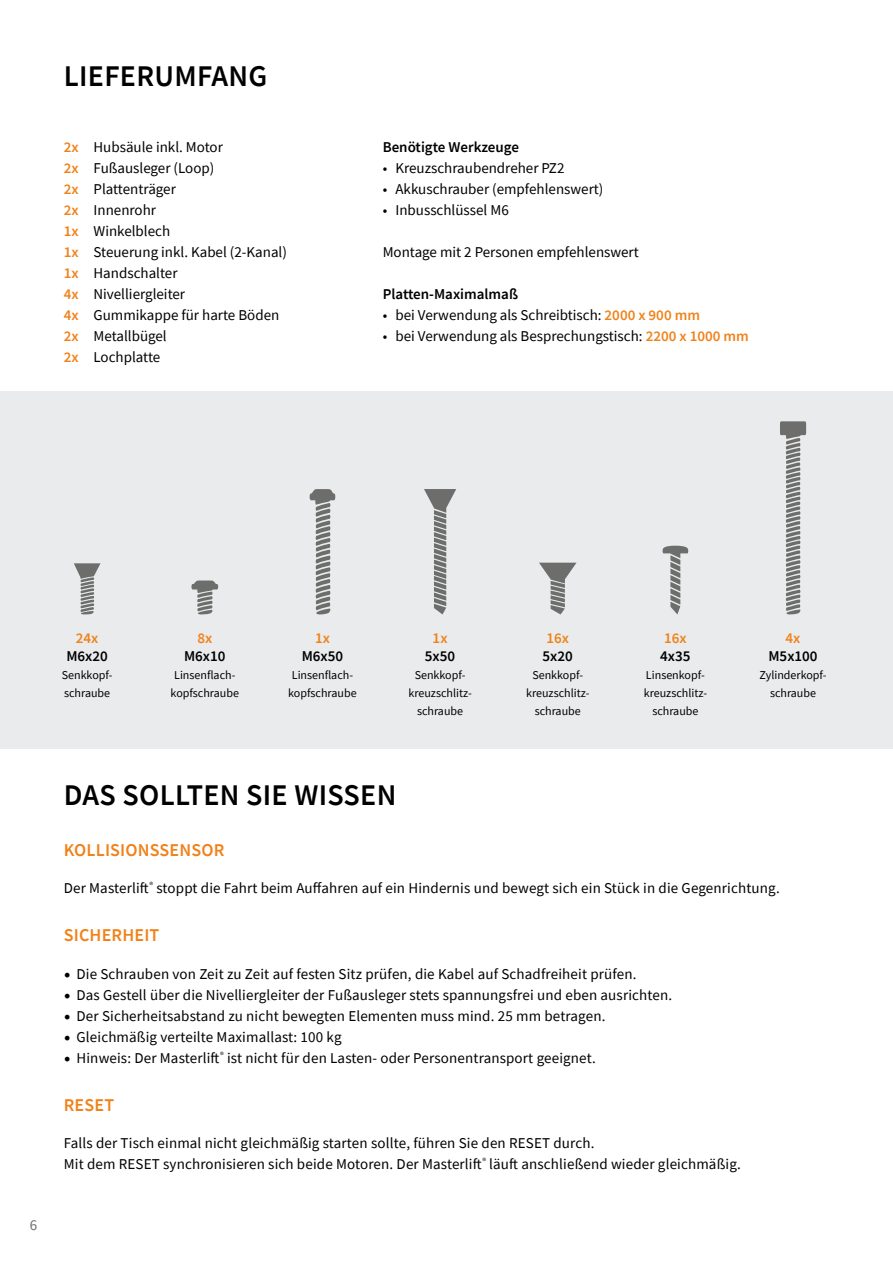
<style>
.page{position:relative;width:893px;height:1263px;background:#fff}
.page>*{position:absolute;margin:0;border:0;box-sizing:border-box;transform-origin:0 0}
.t1{font:600 30px "Source Sans Pro";letter-spacing:.01em;color:#000}
.t2{font:600 18px "Source Sans Pro";letter-spacing:.01em;color:#f0821a}
.t3{font:15px/21px "Source Sans Pro";letter-spacing:.01em;color:#000}
.t4{font:600 15px "Source Sans Pro";color:#000}
.t5{font:600 15px "Source Sans Pro";color:#f0821a}
.t6{font:15px "Source Sans Pro";color:#6d6d6c}
.t7{font:12px/18px "Source Sans Pro";color:#000;text-align:center}
.s1{font-weight:600;color:#f0821a}
.s2{font-family:"Minion Pro";font-size:18px}
</style>
<div class="page">
<div style="left:0;top:391px;width:893px;height:357px;background:#e9ebec"></div>
<svg style="left:74px;top:563px;width:27px;height:52px"></svg>
<svg style="left:191px;top:580px;width:27px;height:35px"></svg>
<svg style="left:310px;top:489px;width:25px;height:126px"></svg>
<svg style="left:424px;top:489px;width:32px;height:125px"></svg>
<svg style="left:539px;top:563px;width:37px;height:51px"></svg>
<svg style="left:662px;top:546px;width:27px;height:68px"></svg>
<svg style="left:780px;top:421px;width:26px;height:194px"></svg>
<h1 class="t1" style="left:64px;top:57px;width:205px">LIEFERUMFANG</h1>
<p class="t3" style="left:64px;top:136px;width:225px"><span class="s1">2x</span> Hubsäule inkl. Motor<br><span class="s1">2x</span> Fußausleger (Loop)<br><span class="s1">2x</span> Plattenträger<br><span class="s1">2x</span> Innenrohr<br><span class="s1">1x</span> Winkelblech<br><span class="s1">1x</span> Steuerung inkl. Kabel (2-Kanal)<br><span class="s1">1x</span> Handschalter<br><span class="s1">4x</span> Nivelliergleiter<br><span class="s1">4x</span> Gummikappe für harte Böden<br><span class="s1">2x</span> Metallbügel<br><span class="s1">2x</span> Lochplatte</p>
<p class="t4" style="left:383px;top:137px;width:138px">Benötigte Werkzeuge</p>
<p class="t3" style="left:383px;top:157px;width:183px">• Kreuzschraubendreher PZ2</p>
<p class="t3" style="left:383px;top:178px;width:222px">• Akkuschrauber (empfehlenswert)</p>
<p class="t3" style="left:383px;top:199px;width:128px">• Inbusschlüssel M6</p>
<p class="t3" style="left:383px;top:241px;width:258px">Montage mit 2 Personen empfehlenswert</p>
<p class="t4" style="left:383px;top:284px;width:137px">Platten-Maximalmaß</p>
<p class="t3" style="left:383px;top:304px;width:319px">• bei Verwendung als Schreibtisch: <span class="s1">2000 x 900 mm</span></p>
<p class="t3" style="left:383px;top:325px;width:367px">• bei Verwendung als Besprechungstisch: <span class="s1">2200 x 1000 mm</span></p>
<p class="t5" style="left:76px;top:628px;width:24px">24x</p>
<p class="t4" style="left:66px;top:646px;width:43px">M6x20</p>
<p class="t7" style="left:62px;top:666px;width:52px;text-align:left">Senkkopf&shy;schraube</p>
<p class="t5" style="left:197px;top:628px;width:16px">8x</p>
<p class="t4" style="left:184px;top:646px;width:43px">M6x10</p>
<p class="t7" style="left:171px;top:666px;width:70px;text-align:left">Linsenflach&shy;kopfschraube</p>
<p class="t5" style="left:315px;top:628px;width:16px">1x</p>
<p class="t4" style="left:302px;top:646px;width:43px">M6x50</p>
<p class="t7" style="left:288px;top:666px;width:70px;text-align:left">Linsenflach&shy;kopfschraube</p>
<p class="t5" style="left:433px;top:628px;width:16px">1x</p>
<p class="t4" style="left:425px;top:646px;width:32px">5x50</p>
<p class="t7" style="left:408px;top:666px;width:65px">Senkkopf&shy;kreuzschlitz&shy;schraube</p>
<p class="t5" style="left:546px;top:628px;width:24px">16x</p>
<p class="t4" style="left:543px;top:646px;width:32px">5x20</p>
<p class="t7" style="left:526px;top:666px;width:65px">Senkkopf&shy;kreuzschlitz&shy;schraube</p>
<p class="t5" style="left:664px;top:628px;width:24px">16x</p>
<p class="t4" style="left:660px;top:646px;width:32px">4x35</p>
<p class="t7" style="left:644px;top:666px;width:65px">Linsenkopf&shy;kreuzschlitz&shy;schraube</p>
<p class="t5" style="left:786px;top:628px;width:16px">4x</p>
<p class="t4" style="left:768px;top:646px;width:51px">M5x100</p>
<p class="t7" style="left:759px;top:666px;width:69px">Zylinderkopf&shy;schraube</p>
<p class="t6" style="left:30px;top:1215px;width:9px">6</p>
<h1 class="t1" style="left:64px;top:775px;width:334px">DAS SOLLTEN SIE WISSEN</h1>
<p class="t2" style="left:64px;top:838px;width:162px">KOLLISIONSSENSOR</p>
<p class="t3" style="left:64px;top:877px;width:717px">Der Masterlift<sup>®</sup> stoppt die Fahrt beim Auffahren auf ein Hindernis und bewegt sich ein Stück in die Gegenrichtung.</p>
<p class="t2" style="left:64px;top:923px;width:97px">SICHERHEIT</p>
<p class="t3" style="left:64px;top:963px;width:574px"><span class="s2">•</span> Die Schrauben von Zeit zu Zeit auf festen Sitz prüfen, die Kabel auf Schadfreiheit prüfen.</p>
<p class="t3" style="left:64px;top:984px;width:610px"><span class="s2">•</span> Das Gestell über die Nivelliergleiter der Fußausleger stets spannungsfrei und eben ausrichten.</p>
<p class="t3" style="left:64px;top:1005px;width:543px"><span class="s2">•</span> Der Sicherheitsabstand zu nicht bewegten Elementen muss mind. 25 mm betragen.</p>
<p class="t3" style="left:64px;top:1026px;width:279px"><span class="s2">•</span> Gleichmäßig verteilte Maximallast: 100 kg</p>
<p class="t3" style="left:64px;top:1047px;width:533px"><span class="s2">•</span> Hinweis: Der Masterlift<sup>®</sup> ist nicht für den Lasten- oder Personentransport geeignet.</p>
<p class="t2" style="left:64px;top:1093px;width:52px">RESET</p>
<p class="t3" style="left:64px;top:1132px;width:678px">Falls der Tisch einmal nicht gleichmäßig starten sollte, führen Sie den RESET durch.<br>Mit dem RESET synchronisieren sich beide Motoren. Der Masterlift<sup>®</sup> läuft anschließend wieder gleichmäßig.</p>
</div>
